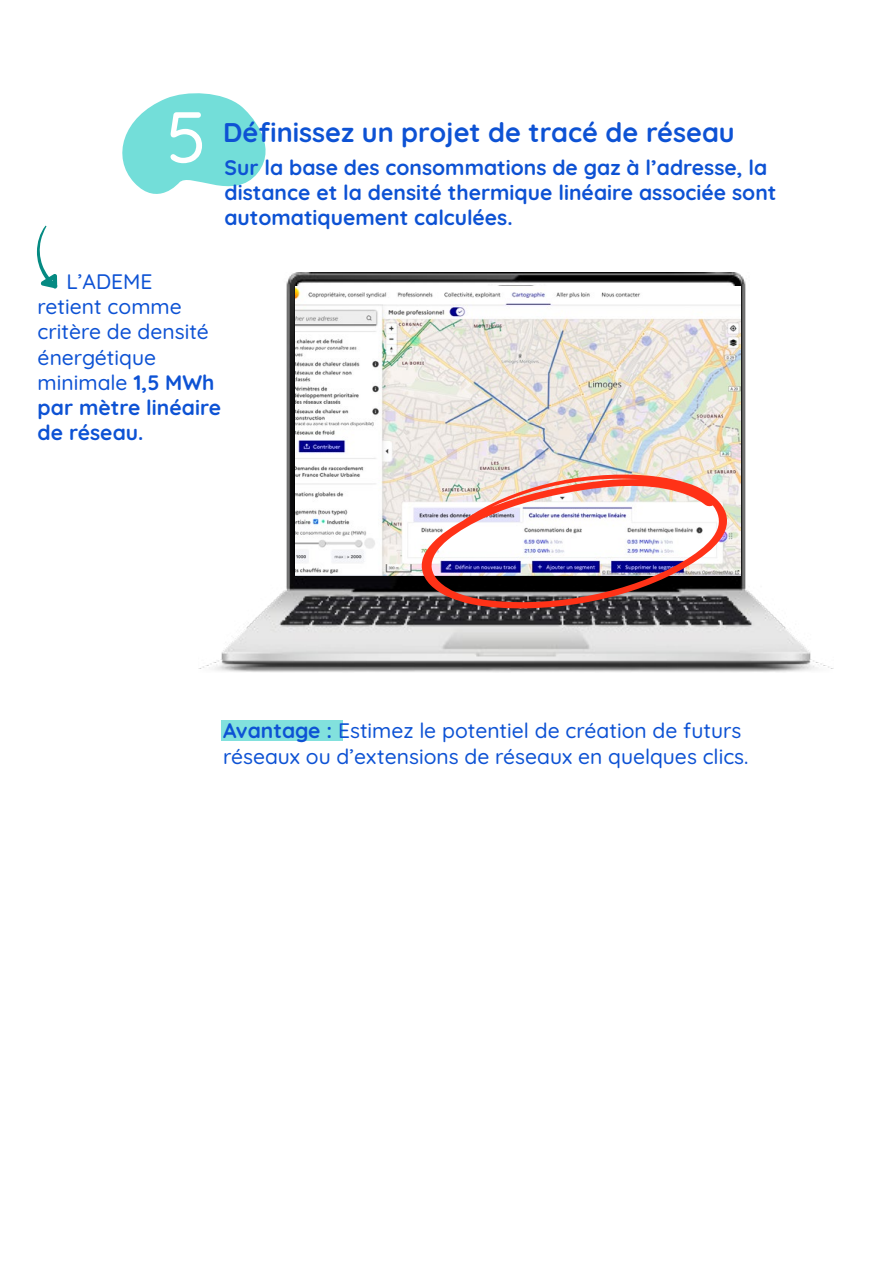
<style>
.page{position:relative;width:893px;height:1263px;background:#fff}
.page>*{position:absolute;margin:0;border:0;box-sizing:border-box;transform-origin:0 0}
.t1{font:500 72.9px "Quicksand";color:#fff}
.t2{font:700 27px "Quicksand";color:#0d52d4}
.t3{font:500 21px/25.2px "Quicksand";color:#0d52d4}
.t4{font:700 21px/25.2px "Quicksand";color:#0d52d4}
.s1{font-weight:700}
</style>
<div class="page">
<img style="left:199px;top:272px;width:634px;height:400px">
<div style="left:221px;top:720px;width:121px;height:21px;background:#82e1dd"></div>
<svg style="left:122px;top:93px;width:144px;height:101px"></svg>
<svg style="left:37px;top:225px;width:21px;height:64px"></svg>
<img style="left:296px;top:286px;width:444px;height:289px">
<img style="left:419px;top:473px;width:314px;height:136px">
<h1 class="t1" style="left:166px;top:81px;width:42px">5</h1>
<p class="t2" style="left:223px;top:111px;width:513px">Définissez un projet de tracé de réseau</p>
<p class="t4" style="left:225px;top:152px;width:553px">Sur la base des consommations de gaz à l’adresse, la distance et la densité thermique linéaire associée sont automatiquement calculées.</p>
<p class="t3" style="left:38px;top:267px;width:185px;text-indent:29px">L’ADEME retient comme critère de densité énergétique minimale <span class="s1">1,5 MWh par mètre linéaire de réseau.</span></p>
<p class="t3" style="left:223px;top:716px;width:527px"><span class="s1">Avantage :</span> Estimez le potentiel de création de futurs réseaux ou d’extensions de réseaux en quelques clics.</p>
</div>
